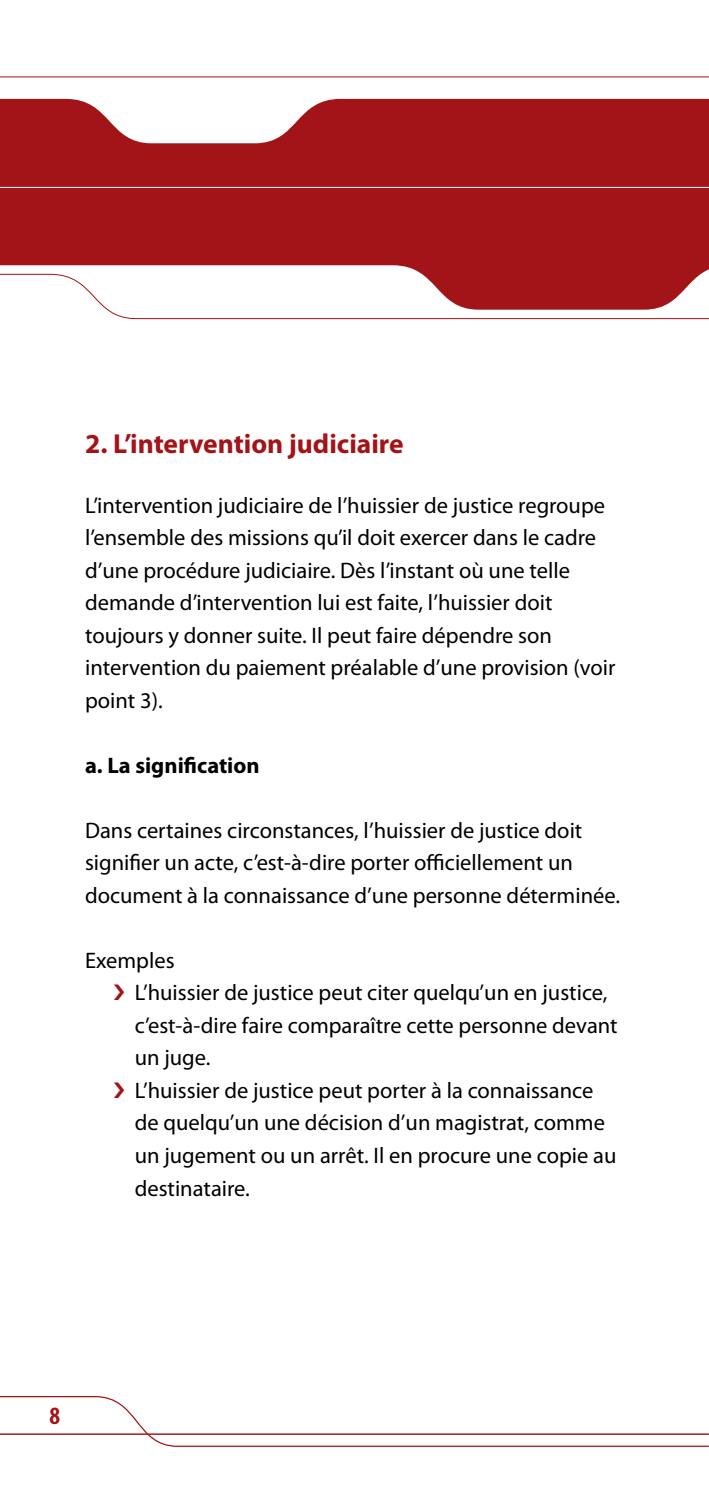
<style>
.page{position:relative;width:709px;height:1489px;background:#fff}
.page>*{position:absolute;margin:0;border:0;box-sizing:border-box;transform-origin:0 0}
.t1{font:700 27.5px "Myriad Pro";color:#a31418}
.t2{font:700 condensed 25px "Myriad Pro";color:#a31418}
.t3{font:22.5px/32.5px "Myriad Pro";color:#000}
.t4{font:700 22.5px "Myriad Pro";color:#000}
</style>
<div class="page">
<svg style="left:0;top:1396px;width:709px;height:51px"></svg>
<svg style="left:0;top:76px;width:709px;height:2px"></svg>
<svg style="left:0;top:99px;width:709px;height:174px;background:#ae3033"></svg>
<div style="left:0;top:136px;width:709px;height:52px;background:#a31418"></div>
<svg style="left:0;top:273px;width:709px;height:46px"></svg>
<p class="t1" style="left:85px;top:428px;width:320px">2. L’intervention judiciaire</p>
<p class="t3" style="left:85px;top:489px;width:532px">L’intervention judiciaire de l’huissier de justice regroupe l’ensemble des missions qu’il doit exercer dans le cadre d’une procédure judiciaire. Dès l’instant où une telle demande d’intervention lui est faite, l’huissier doit toujours y donner suite. Il peut faire dépendre son intervention du paiement préalable d’une provision (voir point 3).</p>
<p class="t4" style="left:85px;top:752px;width:176px">a. La signification</p>
<p class="t3" style="left:85px;top:814px;width:536px">Dans certaines circonstances, l’huissier de justice doit signifier un acte, c’est-à-dire porter officiellement un document à la connaissance d’une personne déterminée.</p>
<p class="t3" style="left:135px;top:944px;width:484px;text-indent:-50px">Exemples<br>L’huissier de justice peut citer quelqu’un en justice, c’est-à-dire faire comparaître cette personne devant un juge.<br>L’huissier de justice peut porter à la connaissance de quelqu’un une décision d’un magistrat, comme un jugement ou un arrêt. Il en procure une copie au destinataire.</p>
<p class="t2" style="left:50px;top:1401px;width:12px">8</p>
</div>
